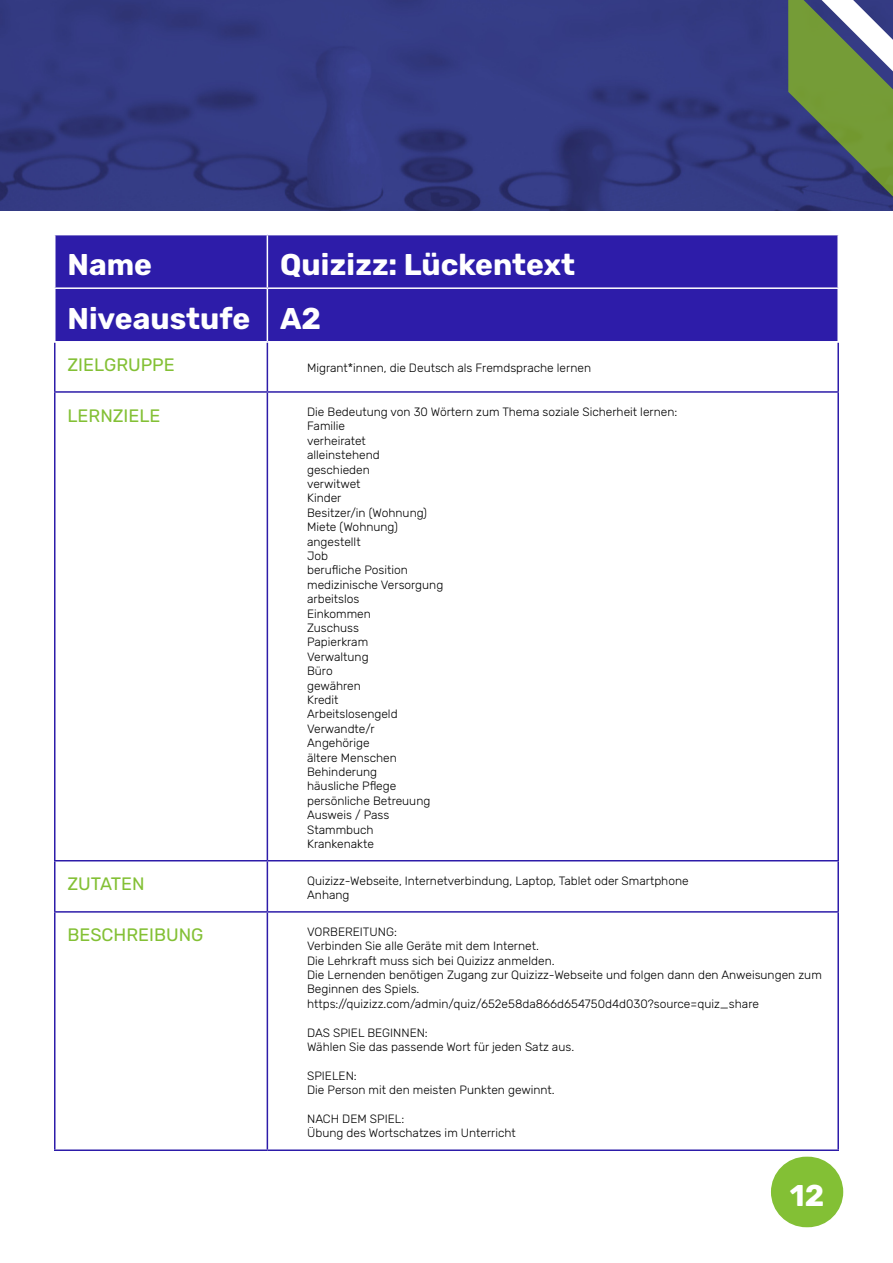
<style>
.page{position:relative;width:893px;height:1263px;background:#fff}
.page>*{position:absolute;margin:0;border:0;box-sizing:border-box;transform-origin:0 0}
.t1{font:700 30px/53.6px "Rubik";color:#fff}
.t2{font:18px "Rubik";color:#83c035}
.t3{font:300 12px/14.4px "Rubik";color:#000}
</style>
<div class="page">
<div style="left:771px;top:1157px;width:72px;height:70px;background:#83c035;border-radius:35px"></div>
<img style="left:0;top:0;width:788px;height:210px">
<svg style="left:788px;top:0;width:105px;height:211px"></svg>
<div style="left:56px;top:235px;width:781px;height:106px;background:#2d1ca9"></div>
<hr style="left:54px;top:287px;width:213px;height:2px;background:#fff">
<hr style="left:267px;top:287px;width:572px;height:2px;background:#fff">
<hr style="left:54px;top:391px;width:213px;height:2px;background:#2d1ca9">
<hr style="left:267px;top:391px;width:572px;height:2px;background:#2d1ca9">
<hr style="left:54px;top:860px;width:213px;height:1px;background:#2d1ca9">
<hr style="left:267px;top:860px;width:572px;height:1px;background:#2d1ca9">
<hr style="left:54px;top:911px;width:213px;height:2px;background:#2d1ca9">
<hr style="left:267px;top:911px;width:572px;height:2px;background:#2d1ca9">
<hr style="left:54px;top:1149px;width:213px;height:2px;background:#2d1ca9">
<hr style="left:267px;top:1149px;width:572px;height:2px;background:#2d1ca9">
<hr style="left:837px;top:342px;width:2px;height:49px;background:#2d1ca9">
<hr style="left:837px;top:393px;width:2px;height:467px;background:#2d1ca9">
<hr style="left:837px;top:861px;width:2px;height:50px;background:#2d1ca9">
<hr style="left:837px;top:913px;width:2px;height:236px;background:#2d1ca9">
<hr style="left:267px;top:235px;width:1px;height:52px;background:#fff">
<hr style="left:267px;top:289px;width:1px;height:52px;background:#fff">
<hr style="left:54px;top:342px;width:2px;height:49px;background:#2d1ca9">
<hr style="left:267px;top:342px;width:1px;height:49px;background:#2d1ca9">
<hr style="left:54px;top:393px;width:2px;height:467px;background:#2d1ca9">
<hr style="left:267px;top:393px;width:1px;height:467px;background:#2d1ca9">
<hr style="left:54px;top:861px;width:2px;height:50px;background:#2d1ca9">
<hr style="left:267px;top:861px;width:1px;height:50px;background:#2d1ca9">
<hr style="left:54px;top:913px;width:2px;height:236px;background:#2d1ca9">
<hr style="left:267px;top:913px;width:1px;height:236px;background:#2d1ca9">
<h1 class="t1" style="left:68px;top:239px;width:509px;text-indent:213px">Quizizz: Lückentext<br>Niveaustufe A2</h1>
<h2 class="t2" style="left:68px;top:355px;width:109px">ZIELGRUPPE</h2>
<p class="t3" style="left:307px;top:361px;width:285px">Migrant*innen, die Deutsch als Fremdsprache lernen</p>
<h2 class="t2" style="left:68px;top:405px;width:95px">LERNZIELE</h2>
<p class="t3" style="left:307px;top:405px;width:372px">Die Bedeutung von 30 Wörtern zum Thema soziale Sicherheit lernen:<br>Familie<br>verheiratet<br>alleinstehend<br>geschieden<br>verwitwet<br>Kinder<br>Besitzer/in (Wohnung)<br>Miete (Wohnung)<br>angestellt<br>Job<br>berufliche Position<br>medizinische Versorgung<br>arbeitslos<br>Einkommen<br>Zuschuss<br>Papierkram<br>Verwaltung<br>Büro<br>gewähren<br>Kredit<br>Arbeitslosengeld<br>Verwandte/r<br>Angehörige<br>ältere Menschen<br>Behinderung<br>häusliche Pflege<br>persönliche Betreuung<br>Ausweis / Pass<br>Stammbuch<br>Krankenakte</p>
<h2 class="t2" style="left:68px;top:874px;width:79px">ZUTATEN</h2>
<p class="t3" style="left:307px;top:874px;width:383px">Quizizz-Webseite, Internetverbindung, Laptop, Tablet oder Smartphone<br>Anhang</p>
<h2 class="t2" style="left:68px;top:925px;width:137px">BESCHREIBUNG</h2>
<p class="t3" style="left:307px;top:925px;width:516px">VORBEREITUNG:<br>Verbinden Sie alle Geräte mit dem Internet.<br>Die Lehrkraft muss sich bei Quizizz anmelden.<br>Die Lernenden benötigen Zugang zur Quizizz-Webseite und folgen dann den Anweisungen zum Beginnen des Spiels. https://quizizz.com/admin/quiz/652e58da866d654750d4d030?source=quiz_share</p>
<p class="t3" style="left:307px;top:1026px;width:269px">DAS SPIEL BEGINNEN:<br>Wählen Sie das passende Wort für jeden Satz aus.</p>
<p class="t3" style="left:307px;top:1069px;width:249px">SPIELEN:<br>Die Person mit den meisten Punkten gewinnt.</p>
<p class="t3" style="left:307px;top:1112px;width:210px">NACH DEM SPIEL:<br>Übung des Wortschatzes im Unterricht</p>
<h1 class="t1" style="left:68px;top:239px;width:86px">Name</h1>
<h1 class="t1" style="left:790px;top:1169px;width:36px">12</h1>
</div>
